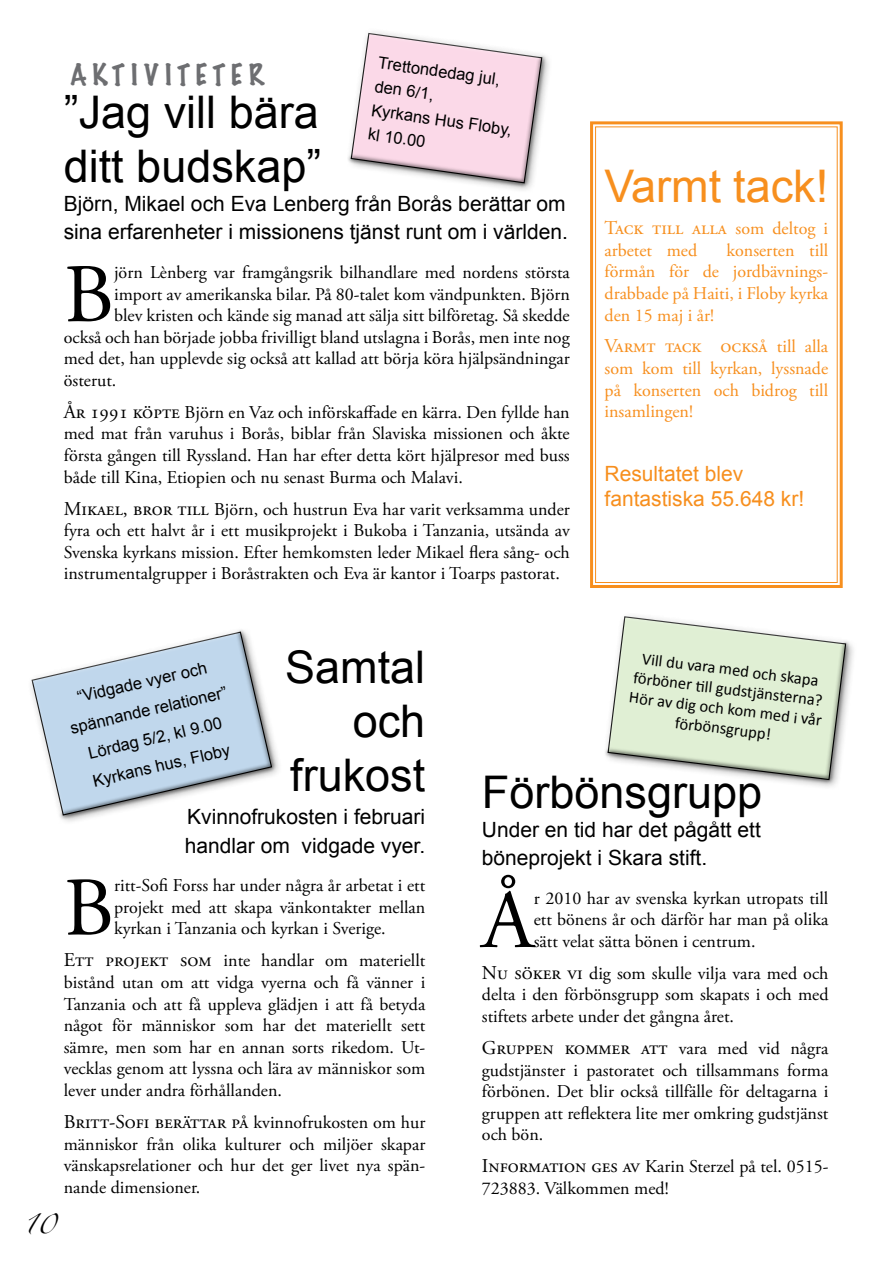
<style>
.page{position:relative;width:893px;height:1263px;background:#fff}
.page>*{position:absolute;margin:0;border:0;box-sizing:border-box;transform-origin:0 0}
.t1{font:83.1px "Adobe Garamond Pro";color:#000}
.t2{font:45px/54px "Arial";color:#000;text-align:right}
.t3{font:45px "Arial";color:#f78f1e}
.t4{font:100 27px "Marker Felt";letter-spacing:.2em;color:#6d6e71}
.t5{font:21px/28.5px "Arial";color:#000}
.t6{font:21px/25.2px "Arial";color:#f78f1e}
.t7{font:19.5px "Adobe Garamond Pro";color:#000}
.t8{font:19.5px "Adobe Garamond Pro";color:#f78f1e}
.t9{font:18px/21.6px "Adobe Garamond Pro";letter-spacing:-.02em;color:#000;text-align:justify}
.t10{font:18px/21.6px "Adobe Garamond Pro";letter-spacing:-.02em;color:#f78f1e;text-align:justify}
.t11{font:18px/21.6px "Adobe Garamond Pro";color:#000}
.t12{font:18px "Zapfino";color:#000}
.t13{font:16.5px/24px "Arial";color:#000}
.t14{font:16.5px/19.8px "Calibri";color:#000;text-align:center}
.s1{font-size:19.5px}
.s2{font-size:18px}
</style>
<div class="page">
<svg style="left:348px;top:32px;width:201px;height:158px"></svg>
<svg style="left:31px;top:630px;width:248px;height:192px;fill:#c0d7ec"></svg>
<svg style="left:605px;top:616px;width:248px;height:171px"></svg>
<svg style="left:590px;top:121px;width:253px;height:467px"></svg>
<div style="left:595px;top:126px;width:243px;height:457px;border:1px solid #f78f1e"></div>
<p class="t13" style="left:380px;top:51px;width:143px;rotate:8deg">Trettondedag jul, den 6/1,<br>Kyrkans Hus Floby, kl 10.00</p>
<h3 class="t4" style="left:70px;top:57px;width:190px">AK TIV ITETER</h3>
<h2 class="t2" style="left:64px;top:86px;width:259px;text-align:left">”Jag vill bära ditt budskap”</h2>
<p class="t5" style="left:64px;top:189px;width:506px">Björn, Mikael och Eva Lenberg från Borås berättar om sina erfarenheter i missionens tjänst runt om i världen.</p>
<h1 class="t1" style="left:64px;top:245px;width:52px">B</h1>
<p class="t9" style="left:114px;top:262px;width:457px">jörn Lènberg var framgångsrik bilhandlare med nordens största</p>
<p class="t9" style="left:114px;top:284px;width:457px">import av amerikanska bilar. På 80-talet kom vändpunkten. Björn</p>
<p class="t9" style="left:114px;top:305px;width:457px">blev kristen och kände sig manad att sälja sitt bilföretag. Så skedde</p>
<p class="t9" style="left:64px;top:327px;width:508px">också och han började jobba frivilligt bland utslagna i Borås, men inte nog</p>
<p class="t9" style="left:64px;top:348px;width:507px">med det, han upplevde sig också att kallad att börja köra hjälpsändningar</p>
<p class="t9" style="left:64px;top:370px;width:54px">österut.</p>
<p class="t9" style="left:64px;top:402px;width:507px"><span class="s1">År 1991 köpte</span> Björn en Vaz och införskaffade en kärra. Den fyllde han med mat från varuhus i Borås, biblar från Slaviska missionen och åkte första gången till Ryssland. Han har efter detta kört hjälpresor med buss både till Kina, Etiopien och nu senast Burma och Malavi.</p>
<p class="t9" style="left:64px;top:499px;width:508px"><span class="s1">Mikael, bror till</span> Björn, och hustrun Eva har varit verksamma under fyra och ett halvt år i ett musikprojekt i Bukoba i Tanzania, utsända av Svenska kyrkans mission. Efter hemkomsten leder Mikael flera sång- och instrumentalgrupper i Boråstrakten och Eva är kantor i Toarps pastorat.</p>
<h2 class="t3" style="left:605px;top:157px;width:225px">Varmt tack!</h2>
<p class="t8" style="left:605px;top:216px;width:225px">Tack till alla <span class="s2">som deltog i</span></p>
<p class="t10" style="left:605px;top:240px;width:94px">arbetet med</p>
<p class="t10" style="left:605px;top:240px;width:225px;text-indent:122px">konserten till förmån för de jordbävnings&shy;drabbade på Haiti, i Floby kyrka den 15 maj i år!</p>
<p class="t8" style="left:605px;top:334px;width:225px">Varmt tack också <span class="s2">till alla</span></p>
<p class="t10" style="left:605px;top:358px;width:225px">som kom till kyrkan, lyssnade på konserten och bidrog till insamlingen!</p>
<p class="t6" style="left:605px;top:461px;width:201px">Resultatet blev fantastiska 55.648 kr!</p>
<h2 class="t2" style="left:285px;top:641px;width:142px">Samtal och frukost</h2>
<p class="t5" style="left:185px;top:803px;width:242px">Kvinnofrukosten i februari handlar om vidgade vyer.</p>
<p class="t13" style="left:61px;top:686px;width:162px;line-height:28.5px;text-align:center;rotate:-13deg">“Vidgade vyer och spännande relationer”<br>Lördag 5/2, kl 9.00<br>Kyrkans hus, Floby</p>
<p class="t14" style="left:635px;top:647px;width:196px;rotate:7deg">Vill du vara med och skapa förböner ti ll gudstjänsterna?<br>Hör av dig och kom med i vår förbönsgrupp!</p>
<h2 class="t2" style="left:482px;top:766px;width:282px">Förbönsgrupp</h2>
<p class="t5" style="left:482px;top:815px;width:281px">Under en tid har det pågått ett böneprojekt i Skara stift.</p>
<h1 class="t1" style="left:482px;top:871px;width:53px">Å</h1>
<h1 class="t1" style="left:64px;top:858px;width:52px">B</h1>
<p class="t9" style="left:114px;top:875px;width:313px">ritt-Sofi Forss har under några år arbetat i ett projekt med att skapa vänkontakter mellan kyrkan i Tanzania och kyrkan i Sverige.</p>
<p class="t9" style="left:64px;top:950px;width:363px"><span class="s1">Ett projekt som</span> inte handlar om materiellt bistånd utan om att vidga vyerna och få vänner i Tanzania och att få uppleva glädjen i att få betyda något för människor som har det materiellt sett sämre, men som har en annan sorts rikedom. Ut&shy;vecklas genom att lyssna och lära av människor som lever under andra förhållanden.</p>
<p class="t7" style="left:64px;top:1110px;width:363px">Britt-Sofi berättar på <span class="s2">kvinnofrukosten om hur</span></p>
<p class="t9" style="left:64px;top:1134px;width:363px">människor från olika kulturer och miljöer skapar vänskapsrelationer och hur det ger livet nya spän&shy;nande dimensioner.</p>
<p class="t9" style="left:534px;top:888px;width:296px">r 2010 har av svenska kyrkan utropats till ett bönens år och därför har man på olika sätt velat sätta bönen i centrum.</p>
<p class="t9" style="left:482px;top:963px;width:348px"><span class="s1">Nu söker vi</span> dig som skulle vilja vara med och delta i den förbönsgrupp som skapats i och med stiftets arbete under det gångna året.</p>
<p class="t7" style="left:482px;top:1036px;width:348px">Gruppen kommer att <span class="s2">vara med vid några</span></p>
<p class="t9" style="left:482px;top:1060px;width:348px">gudstjänster i pastoratet och tillsammans forma förbönen. Det blir också tillfälle för deltagarna i gruppen att reflektera lite mer omkring gudstjänst och bön.</p>
<p class="t11" style="left:482px;top:1156px;width:348px"><span class="s1">Information ges av</span> Karin Sterzel på tel. 0515-<br>723883. Välkommen med!</p>
<p class="t12" style="left:24px;top:1217px;width:33px">10</p>
</div>
